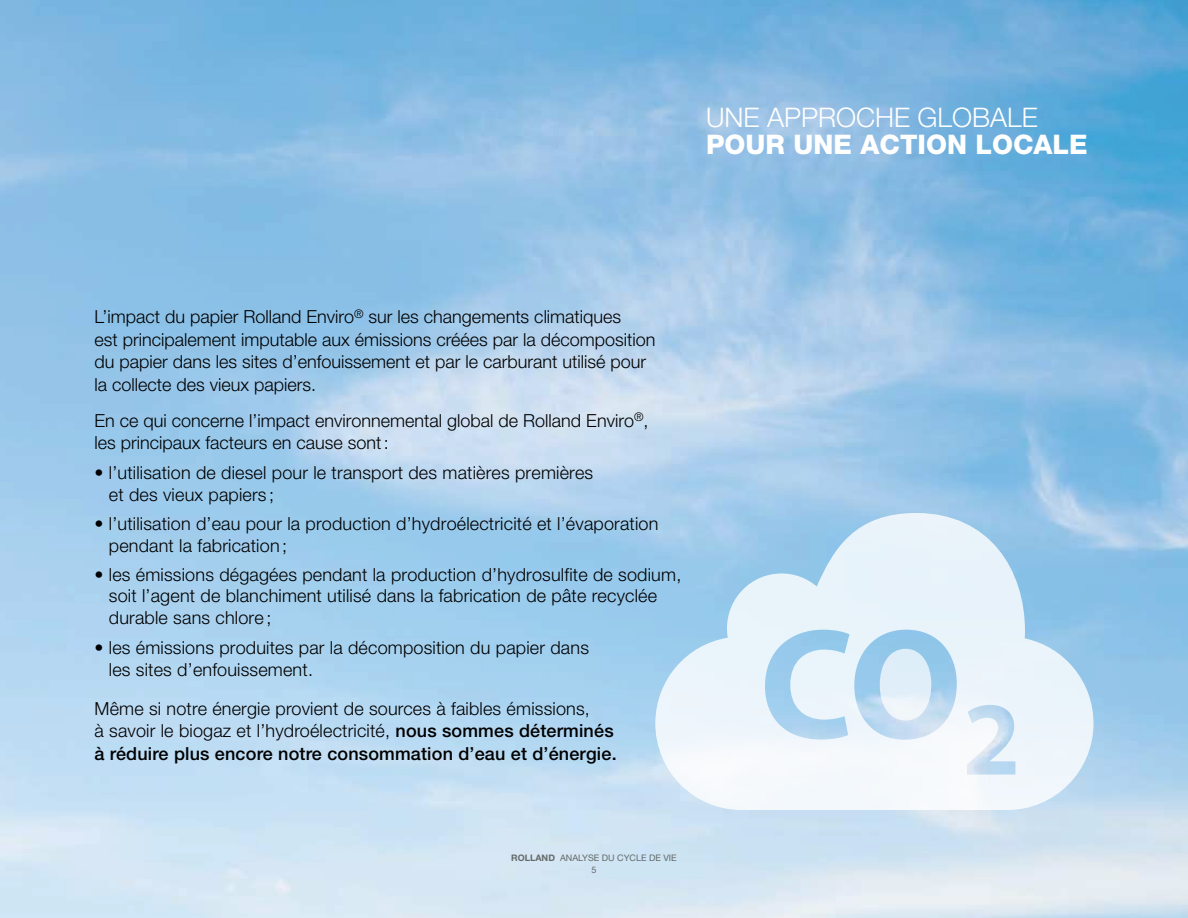
<style>
.page{position:relative;width:1188px;height:918px;background:#fff}
.page>*{position:absolute;margin:0;border:0;box-sizing:border-box;transform-origin:0 0}
.t1{font:800 27px "Helvetica Neue LT Std";color:#fff}
.t2{font:300 27px "Helvetica Neue LT Std";color:#fff}
.t3{font:300 18px/22.5px "Helvetica Neue LT Std";letter-spacing:.01em;color:#000}
.t4{font:9px/12px "Helvetica Neue LT Std";color:#636a69;text-align:center}
.s1{font-weight:500}
.s2{font-weight:700}
</style>
<div class="page">
<img style="left:0;top:0;width:1188px;height:918px">
<svg style="left:655px;top:513px;width:438px;height:297px"></svg>
<div style="left:880px;top:649px;width:51px;height:72px;background:linear-gradient(to right,#e4f0f9,#e3f0f9);border-radius:50%"></div>
<h1 class="t2" style="left:706px;top:101px;width:333px">UNE APPROCHE GLOBALE</h1>
<h1 class="t1" style="left:706px;top:129px;width:383px">POUR UNE ACTION LOCALE</h1>
<p class="t3" style="left:94px;top:305px;width:563px">L’impact du papier Rolland Enviro<sup>®</sup> sur les changements climatiques<br>est principalement imputable aux émissions créées par la décomposition du papier dans les sites d’enfouissement et par le carburant utilisé pour la collecte des vieux papiers.</p>
<p class="t3" style="left:94px;top:409px;width:556px">En ce qui concerne l’impact environnemental global de Rolland Enviro<sup>®</sup>, les principaux facteurs en cause sont :</p>
<p class="t3" style="left:109px;top:461px;width:486px;text-indent:-14px">• l’utilisation de diesel pour le transport des matières premières et des vieux papiers ;</p>
<p class="t3" style="left:109px;top:513px;width:551px;line-height:21.1px;text-indent:-14px">• l’utilisation d’eau pour la production d’hydroélectricité et l’évaporation pendant la fabrication ;</p>
<p class="t3" style="left:109px;top:563px;width:574px;line-height:21.9px;text-indent:-14px">• les émissions dégagées pendant la production d’hydrosulfite de sodium, soit l’agent de blanchiment utilisé dans la fabrication de pâte recyclée durable sans chlore ;</p>
<p class="t3" style="left:109px;top:636px;width:482px;text-indent:-14px">• les émissions produites par la décomposition du papier dans les sites d’enfouissement.</p>
<p class="t3" style="left:94px;top:697px;width:524px">Même si notre énergie provient de sources à faibles émissions,<br>à savoir le biogaz et l’hydroélectricité, <span class="s1">nous sommes déterminés à réduire plus encore notre consommation d’eau et d’énergie.</span></p>
<p class="t4" style="left:511px;top:852px;width:167px"><span class="s2">ROLLAND</span> ANALYSE DU CYCLE DE VIE<br>5</p>
</div>
